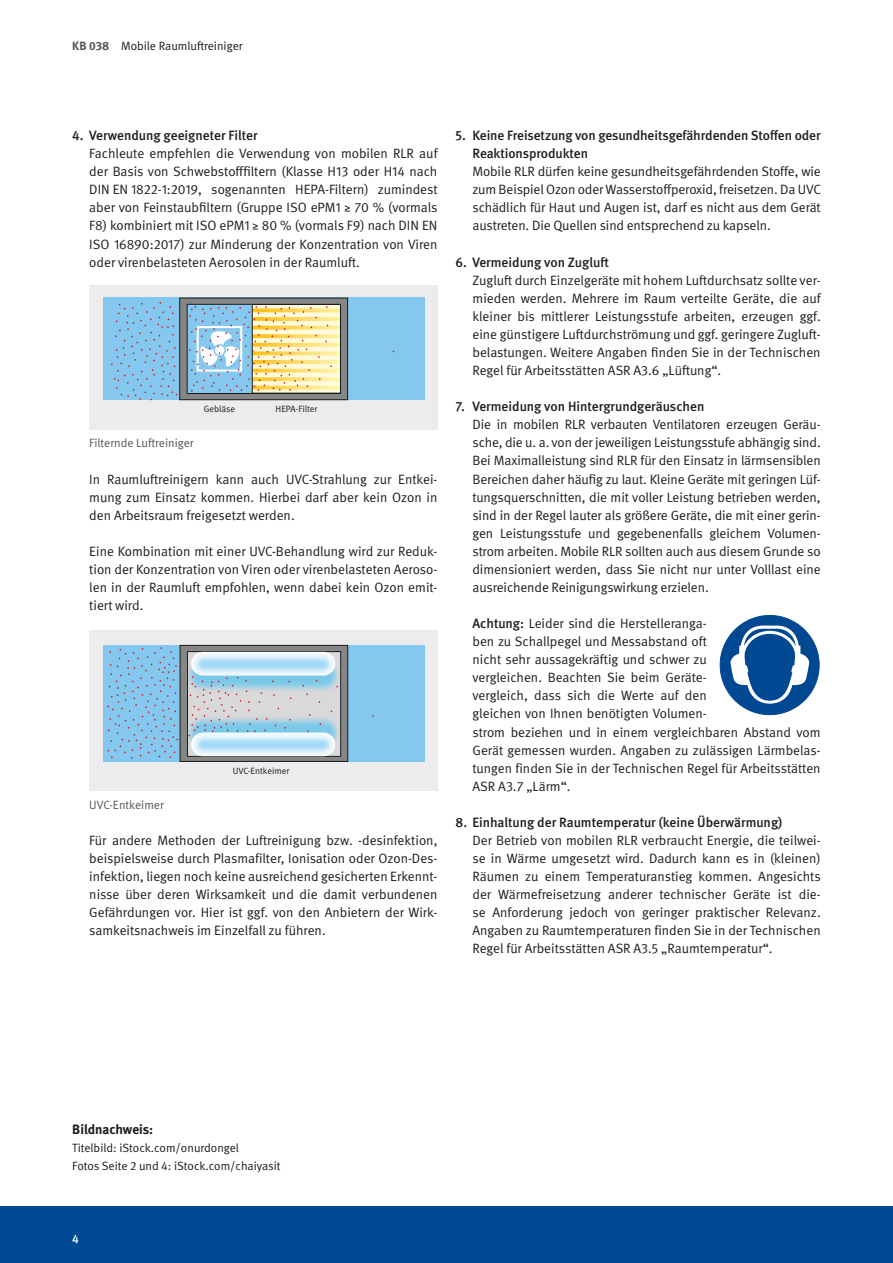
<style>
.page{position:relative;width:893px;height:1263px;background:#fff}
.page>*{position:absolute;margin:0;border:0;box-sizing:border-box;transform-origin:0 0}
._02_Fließtext_Fließtext{font:13.5px/18px "DGUV Meta";letter-spacing:-.005em;color:#1d1d1b;text-align:justify}
.t1{font:500 13.5px/18px "DGUV Meta";letter-spacing:-.005em;color:#1d1d1b}
._02_Fließtext_Fließtext-2{font:700 13.5px "DGUV Meta";letter-spacing:-.005em;color:#1d1d1b}
._02_Fließtext_Fließtext_ohne{font:12px "DGUV Meta";color:#1d1d1b}
._02_Fließtext_Bildunterschrift{font:12px "DGUV Meta";color:#575756}
.t2{font:500 12px "DGUV Meta";color:#fff}
.t3{font:9.15px "DGUV Meta";color:#1d1d1b}
.s1{font-weight:700;color:#575756}
.s2{font-weight:500}
</style>
<div class="page">
<div style="left:0;top:1206px;width:893px;height:57px;background:#004994"></div>
<img style="left:91px;top:285px;width:347px;height:144px">
<img style="left:90px;top:630px;width:348px;height:161px">
<svg style="left:720px;top:615px;width:99px;height:100px"></svg>
<p class="_02_Fließtext_Fließtext_ohne" style="left:72px;top:39px;width:172px"><span class="s1">KB 038</span> Mobile Raumluftreiniger</p>
<p class="_02_Fließtext_Fließtext" style="left:89px;top:127px;width:350px;text-align:left;text-indent:-17px"><span class="s2">4. Verwendung geeigneter Filter<br></span>Fachleute empfehlen die Verwendung von mobilen RLR auf der Basis von Schwebstofffiltern (Klasse H13 oder H14 nach DIN EN 1822-1:2019, sogenannten HEPA-Filtern) zumindest aber von Feinstaubfiltern (Gruppe ISO ePM1 ≥ 70 % (vormals F8) kombiniert mit ISO ePM1 ≥ 80 % (vormals F9) nach DIN EN ISO 16890:2017) zur Minderung der Konzentration von Viren oder virenbelasteten Aerosolen in der Raumluft.</p>
<p class="t3" style="left:204px;top:403px;width:33px">Gebläse</p>
<p class="t3" style="left:276px;top:403px;width:43px">HEPA-Filter</p>
<p class="_02_Fließtext_Bildunterschrift" style="left:89px;top:436px;width:106px">Filternde Luftreiniger</p>
<p class="_02_Fließtext_Fließtext" style="left:89px;top:470px;width:350px">In Raumluftreinigern kann auch UVC-Strahlung zur Entkei&shy;mung zum Einsatz kommen. Hierbei darf aber kein Ozon in den Arbeitsraum freigesetzt werden.</p>
<p class="_02_Fließtext_Fließtext" style="left:89px;top:542px;width:350px">Eine Kombination mit einer UVC-Behandlung wird zur Reduk&shy;tion der Konzentration von Viren oder virenbelasteten Aeroso&shy;len in der Raumluft empfohlen, wenn dabei kein Ozon emit&shy;tiert wird.</p>
<p class="t3" style="left:233px;top:765px;width:58px">UVC-Entkeimer</p>
<p class="_02_Fließtext_Bildunterschrift" style="left:89px;top:798px;width:76px">UVC-Entkeimer</p>
<p class="_02_Fließtext_Fließtext" style="left:89px;top:832px;width:350px">Für andere Methoden der Luftreinigung bzw. -desinfektion, beispielsweise durch Plasmafilter, Ionisation oder Ozon-Des&shy;infektion, liegen noch keine ausreichend gesicherten Erkennt&shy;nisse über deren Wirksamkeit und die damit verbundenen Gefährdungen vor. Hier ist ggf. von den Anbietern der Wirk&shy;samkeitsnachweis im Einzelfall zu führen.</p>
<p class="t1" style="left:472px;top:127px;width:350px;text-indent:-17px">5. Keine Freisetzung von gesundheitsgefährdenden Stoffen oder<br>Reaktionsprodukten</p>
<p class="_02_Fließtext_Fließtext" style="left:472px;top:163px;width:350px">Mobile RLR dürfen keine gesundheitsgefährdenden Stoffe, wie zum Beispiel Ozon oder Wasserstoffperoxid, freisetzen. Da UVC schädlich für Haut und Augen ist, darf es nicht aus dem Gerät austreten. Die Quellen sind entsprechend zu kapseln.</p>
<p class="_02_Fließtext_Fließtext" style="left:472px;top:253px;width:350px;text-align:left;text-indent:-17px"><span class="s2">6. Vermeidung von Zugluft<br></span>Zugluft durch Einzelgeräte mit hohem Luftdurchsatz sollte ver&shy;mieden werden. Mehrere im Raum verteilte Geräte, die auf kleiner bis mittlerer Leistungsstufe arbeiten, erzeugen ggf. eine günstigere Luftdurchströmung und ggf. geringere Zugluft&shy;belastungen. Weitere Angaben finden Sie in der Technischen Regel für Arbeitsstätten ASR A3.6 „Lüftung“.</p>
<p class="_02_Fließtext_Fließtext" style="left:472px;top:398px;width:350px;text-align:left;text-indent:-17px"><span class="s2">7. Vermeidung von Hintergrundgeräuschen<br></span>Die in mobilen RLR verbauten Ventilatoren erzeugen Geräu&shy;sche, die u. a. von der jeweiligen Leistungsstufe abhängig sind.<br>Bei Maximalleistung sind RLR für den Einsatz in lärmsensiblen Bereichen daher häufig zu laut. Kleine Geräte mit geringen Lüf&shy;tungsquerschnitten, die mit voller Leistung betrieben werden, sind in der Regel lauter als größere Geräte, die mit einer gerin&shy;gen Leistungsstufe und gegebenenfalls gleichem Volumen&shy;strom arbeiten. Mobile RLR sollten auch aus diesem Grunde so dimensioniert werden, dass Sie nicht nur unter Volllast eine ausreichende Reinigungswirkung erzielen.</p>
<p class="_02_Fließtext_Fließtext" style="left:472px;top:615px;width:350px;text-align:left"><span class="s2">Achtung:</span> Leider sind die Herstelleranga-<br>ben zu Schallpegel und Messabstand oft<br>nicht sehr aussagekräftig und schwer zu<br>vergleichen. Beachten Sie beim Geräte-<br>vergleich, dass sich die Werte auf den<br>gleichen von Ihnen benötigten Volumen-<br>strom beziehen und in einem vergleichbaren Abstand vom Gerät gemessen wurden. Angaben zu zulässigen Lärmbelas&shy;tungen finden Sie in der Technischen Regel für Arbeitsstätten ASR A3.7 „Lärm“.</p>
<p class="t1" style="left:455px;top:814px;width:328px">8. Einhaltung der Raumtemperatur (keine Überwärmung)</p>
<p class="_02_Fließtext_Fließtext" style="left:472px;top:832px;width:350px">Der Betrieb von mobilen RLR verbraucht Energie, die teilwei&shy;se in Wärme umgesetzt wird. Dadurch kann es in (kleinen)<br>Räumen zu einem Temperaturanstieg kommen. Angesichts der Wärmefreisetzung anderer technischer Geräte ist die&shy;se Anforderung jedoch von geringer praktischer Relevanz.<br>Angaben zu Raumtemperaturen finden Sie in der Technischen Regel für Arbeitsstätten ASR A3.5 „Raumtemperatur“.</p>
<p class="_02_Fließtext_Fließtext-2" style="left:72px;top:1121px;width:82px">Bildnachweis:</p>
<p class="_02_Fließtext_Fließtext_ohne" style="left:72px;top:1141px;width:168px">Titelbild: iStock.com/onurdongel</p>
<p class="_02_Fließtext_Fließtext_ohne" style="left:72px;top:1159px;width:210px">Fotos Seite 2 und 4: iStock.com/chaiyasit</p>
<p class="t2" style="left:72px;top:1231px;width:8px">4</p>
</div>
